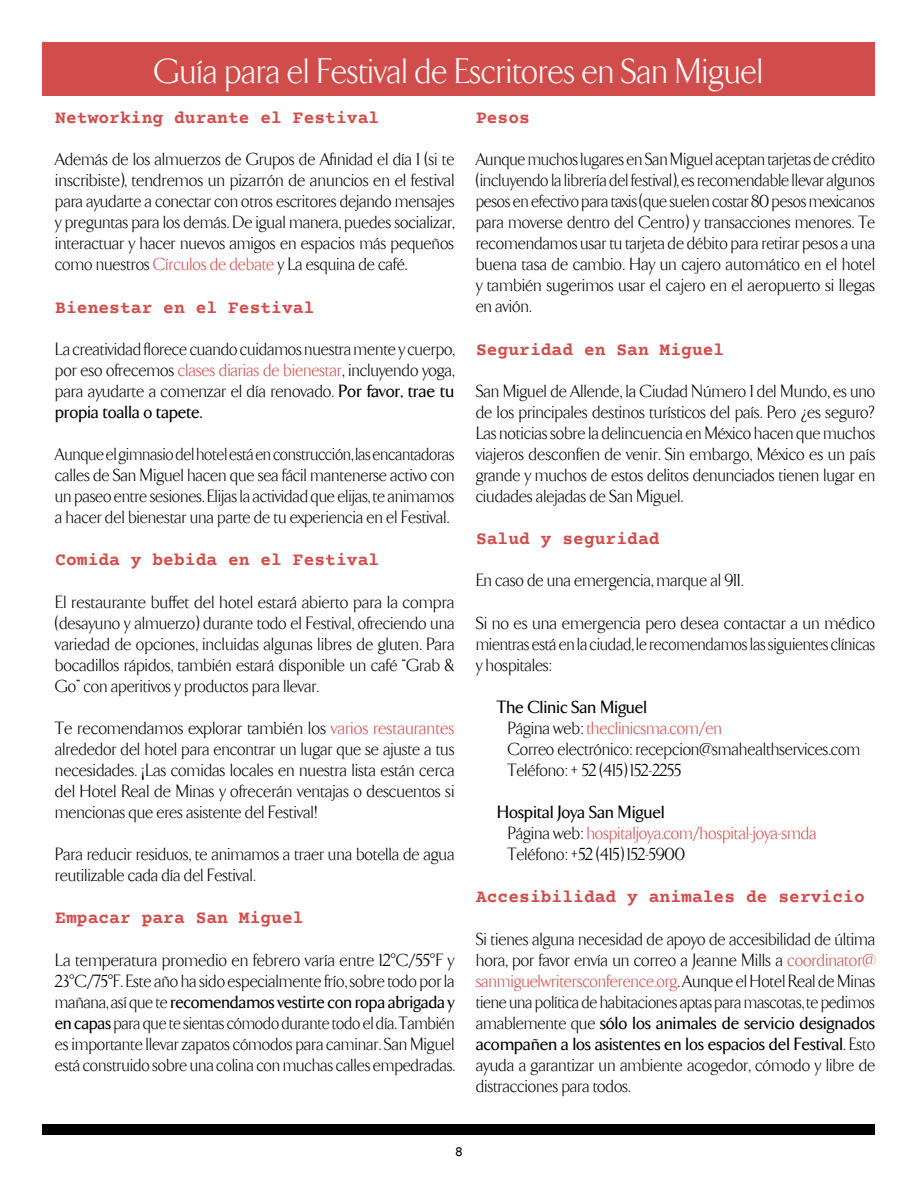
<style>
.page{position:relative;width:918px;height:1188px;background:#fff}
.page>*{position:absolute;margin:0;border:0;box-sizing:border-box;transform-origin:0 0}
.t1{font:300 36px "TF Arrow";color:#fff}
.t2{font:300 18px/21px "TF Arrow";color:#000;text-align:justify}
.t3{font:700 18px "Courier Prime";color:#d14d4b}
.t4{font:15px "Courier Prime";color:#000}
.s1{color:#d14d4b}
.s2{font-weight:500}
</style>
<div class="page">
<div style="left:43px;top:1124px;width:832px;height:11px;background:#000"></div>
<div style="left:43px;top:43px;width:832px;height:53px;background:#d14d4b"></div>
<h1 class="t1" style="left:154px;top:53px;width:611px">Guía para el Festival de Escritores en San Miguel</h1>
<p class="t3" style="left:55px;top:107px;width:326px">Networking durante el Festival</p>
<p class="t2" style="left:55px;top:149px;width:401px">Además de los almuerzos de Grupos de Afinidad el día 1 (si te inscribiste), tendremos un pizarrón de anuncios en el festival para ayudarte a conectar con otros escritores dejando mensajes y preguntas para los demás. De igual manera, puedes socializar, interactuar y hacer nuevos amigos en espacios más pequeños como nuestros <span class="s1">Círculos de debate</span> y La esquina de café.</p>
<p class="t3" style="left:55px;top:297px;width:261px">Bienestar en el Festival</p>
<p class="t2" style="left:55px;top:339px;width:401px">La creatividad florece cuando cuidamos nuestra mente y cuerpo, por eso ofrecemos <span class="s1">clases diarias de bienestar</span>, incluyendo yoga, para ayudarte a comenzar el día renovado. <span class="s2">Por favor, trae tu propia toalla o tapete.</span></p>
<p class="t2" style="left:55px;top:444px;width:401px">Aunque el gimnasio del hotel está en construcción, las encantadoras calles de San Miguel hacen que sea fácil mantenerse activo con un paseo entre sesiones. Elijas la actividad que elijas, te animamos a hacer del bienestar una parte de tu experiencia en el Festival.</p>
<p class="t3" style="left:55px;top:550px;width:326px">Comida y bebida en el Festival</p>
<p class="t2" style="left:55px;top:592px;width:401px">El restaurante buffet del hotel estará abierto para la compra (desayuno y almuerzo) durante todo el Festival, ofreciendo una variedad de opciones, incluidas algunas libres de gluten. Para bocadillos rápidos, también estará disponible un café “Grab &amp; Go” con aperitivos y productos para llevar.</p>
<p class="t2" style="left:55px;top:718px;width:401px">Te recomendamos explorar también los <span class="s1">varios restaurantes </span>alrededor del hotel para encontrar un lugar que se ajuste a tus necesidades. ¡Las comidas locales en nuestra lista están cerca del Hotel Real de Minas y ofrecerán ventajas o descuentos si mencionas que eres asistente del Festival!</p>
<p class="t2" style="left:55px;top:844px;width:401px">Para reducir residuos, te animamos a traer una botella de agua reutilizable cada día del Festival.</p>
<p class="t3" style="left:55px;top:908px;width:250px">Empacar para San Miguel</p>
<p class="t2" style="left:55px;top:950px;width:401px">La temperatura promedio en febrero varía entre 12°C/55°F y 23°C/75°F. Este año ha sido especialmente frío, sobre todo por la mañana, así que te <span class="s2">recomendamos vestirte con ropa abrigada y en capas</span> para que te sientas cómodo durante todo el día. También es importante llevar zapatos cómodos para caminar. San Miguel está construido sobre una colina con muchas calles empedradas.</p>
<p class="t3" style="left:476px;top:107px;width:55px">Pesos</p>
<p class="t2" style="left:476px;top:149px;width:401px">Aunque muchos lugares en San Miguel aceptan tarjetas de crédito (incluyendo la librería del festival), es recomendable llevar algunos pesos en efectivo para taxis (que suelen costar 80 pesos mexicanos para moverse dentro del Centro) y transacciones menores. Te recomendamos usar tu tarjeta de débito para retirar pesos a una buena tasa de cambio. Hay un cajero automático en el hotel y también sugerimos usar el cajero en el aeropuerto si llegas en avión.</p>
<p class="t3" style="left:476px;top:339px;width:250px">Seguridad en San Miguel</p>
<p class="t2" style="left:476px;top:381px;width:401px">San Miguel de Allende, la Ciudad Número 1 del Mundo, es uno de los principales destinos turísticos del país. Pero ¿es seguro?<br>Las noticias sobre la delincuencia en México hacen que muchos viajeros desconfíen de venir. Sin embargo, México es un país grande y muchos de estos delitos denunciados tienen lugar en ciudades alejadas de San Miguel.</p>
<p class="t3" style="left:476px;top:528px;width:185px">Salud y seguridad</p>
<p class="t2" style="left:476px;top:570px;width:269px">En caso de una emergencia, marque al 911.</p>
<p class="t2" style="left:476px;top:613px;width:401px">Si no es una emergencia pero desea contactar a un médico mientras está en la ciudad, le recomendamos las siguientes clínicas y hospitales:</p>
<p class="t2" style="left:508px;top:697px;width:354px;text-align:left;text-indent:-11px"><span class="s2">The Clinic San Miguel<br></span>Página web: <span class="s1">theclinicsma.com/en<br></span>Correo electrónico: recepcion@smahealthservices.com Teléfono: + 52 (415) 152-2255</p>
<p class="t2" style="left:508px;top:802px;width:311px;text-align:left;text-indent:-11px"><span class="s2">Hospital Joya San Miguel<br></span>Página web: <span class="s1">hospitaljoya.com/hospital-joya-smda<br></span>Teléfono: +52 (415) 152-5900</p>
<p class="t3" style="left:476px;top:887px;width:390px">Accesibilidad y animales de servicio</p>
<p class="t2" style="left:476px;top:929px;width:401px">Si tienes alguna necesidad de apoyo de accesibilidad de última hora, por favor envía un correo a Jeanne Mills a <span class="s1">coordinator@ sanmiguelwritersconference.org</span>. Aunque el Hotel Real de Minas tiene una política de habitaciones aptas para mascotas, te pedimos amablemente que <span class="s2">sólo los animales de servicio designados acompañen a los asistentes en los espacios del Festival</span>. Esto ayuda a garantizar un ambiente acogedor, cómodo y libre de distracciones para todos.</p>
<p class="t4" style="left:455px;top:1143px;width:10px">8</p>
</div>
